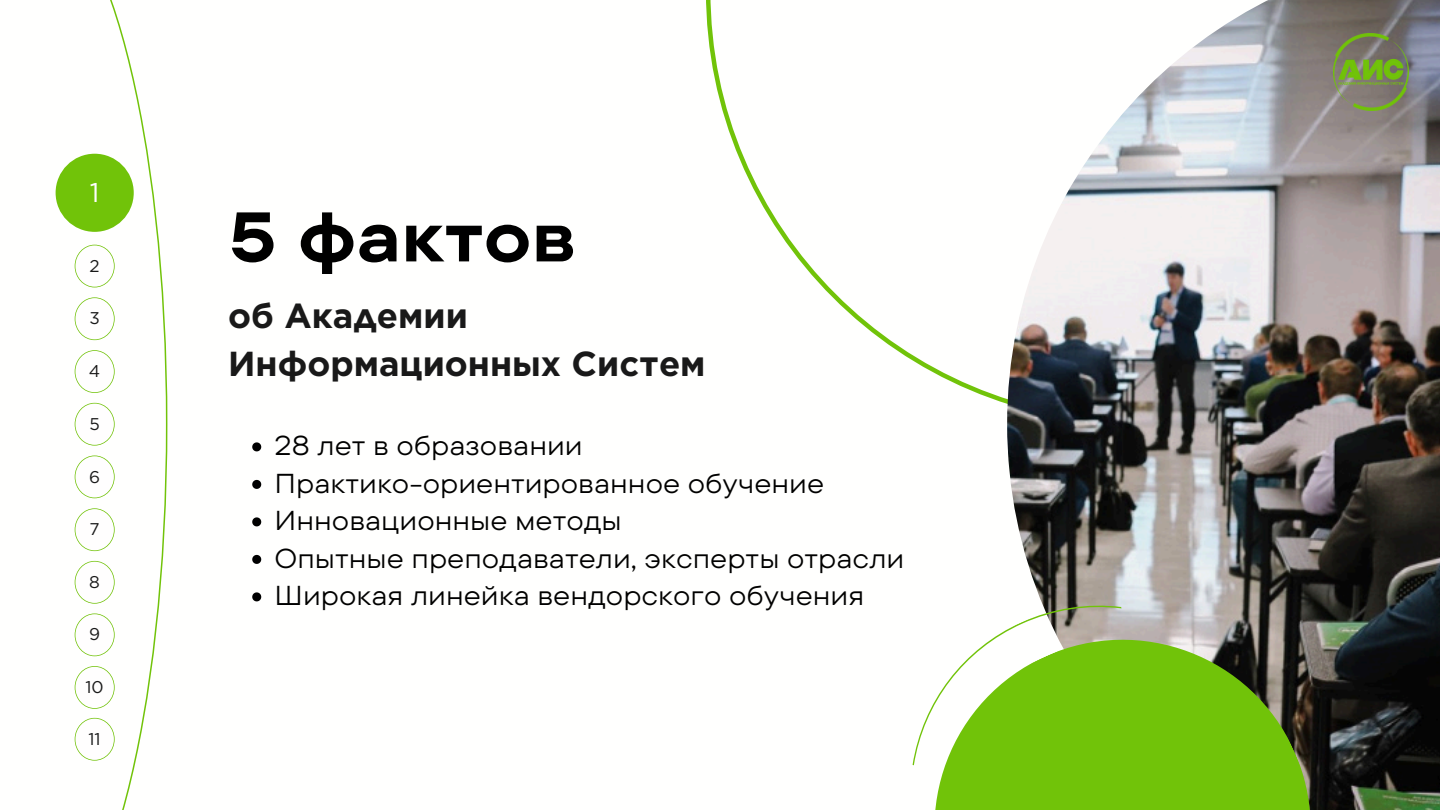
<style>
.page{position:relative;width:1440px;height:810px;background:#fff}
.page>*{position:absolute;margin:0;border:0;box-sizing:border-box;transform-origin:0 0}
.t1{font:700 70px "TT Commons Pro Exp";color:#000}
.t2{font:700 34.7px/48.2px "Gotham";color:#191919}
.t3{font:27.3px "TT Commons Pro Exp";color:#000}
.t4{font:27px "Gotham";color:#fffefe}
.t5{font:17px "Gotham";color:#191919}
</style>
<div class="page">
<svg style="left:55px;top:0;width:112px;height:810px"></svg>
<svg style="left:706px;top:0;width:301px;height:404px"></svg>
<div style="left:56px;top:154px;width:78px;height:78px;background:#71c309;border-radius:50%"></div>
<svg style="left:75px;top:350px;width:39px;height:43px"></svg>
<svg style="left:75px;top:245px;width:39px;height:42px"></svg>
<svg style="left:75px;top:403px;width:39px;height:43px"></svg>
<svg style="left:75px;top:297px;width:39px;height:43px"></svg>
<svg style="left:75px;top:508px;width:39px;height:43px"></svg>
<svg style="left:75px;top:456px;width:39px;height:42px"></svg>
<img style="left:1007px;top:0;width:433px;height:810px">
<svg style="left:75px;top:561px;width:39px;height:43px"></svg>
<svg style="left:75px;top:613px;width:39px;height:43px"></svg>
<svg style="left:935px;top:614px;width:402px;height:196px;background:#689a23"></svg>
<svg style="left:912px;top:582px;width:234px;height:184px"></svg>
<svg style="left:252px;top:442px;width:9px;height:9px"></svg>
<svg style="left:252px;top:480px;width:9px;height:9px"></svg>
<svg style="left:252px;top:517px;width:9px;height:9px"></svg>
<svg style="left:252px;top:555px;width:9px;height:9px"></svg>
<svg style="left:252px;top:592px;width:9px;height:9px"></svg>
<img style="left:1334px;top:34px;width:75px;height:76px">
<svg style="left:75px;top:666px;width:39px;height:43px"></svg>
<svg style="left:75px;top:718px;width:39px;height:43px"></svg>
<p class="t4" style="left:90px;top:177px;width:11px">1</p>
<p class="t5" style="left:90px;top:255px;width:12px">2</p>
<p class="t5" style="left:89px;top:308px;width:12px">3</p>
<p class="t5" style="left:89px;top:361px;width:13px">4</p>
<p class="t5" style="left:89px;top:413px;width:12px">5</p>
<p class="t5" style="left:89px;top:466px;width:12px">6</p>
<p class="t5" style="left:90px;top:519px;width:12px">7</p>
<p class="t5" style="left:89px;top:572px;width:12px">8</p>
<p class="t5" style="left:89px;top:624px;width:12px">9</p>
<p class="t5" style="left:86px;top:677px;width:20px">10</p>
<p class="t5" style="left:89px;top:729px;width:14px">11</p>
<p class="t1" style="left:228px;top:191px;width:349px">5 фактов</p>
<p class="t2" style="left:228px;top:292px;width:479px">об Академии<br>Информационных Систем</p>
<p class="t3" style="left:275px;top:428px;width:310px">28 лет в образовании</p>
<p class="t3" style="left:275px;top:465px;width:551px">Практико-ориентированное обучение</p>
<h1 class="t3" style="left:275px;top:503px;width:349px">Инновационные методы</h1>
<h2 class="t3" style="left:275px;top:540px;width:631px">Опытные преподаватели, эксперты отрасли</h2>
<p class="t3" style="left:275px;top:578px;width:591px">Широкая линейка вендорского обучения</p>
</div>
